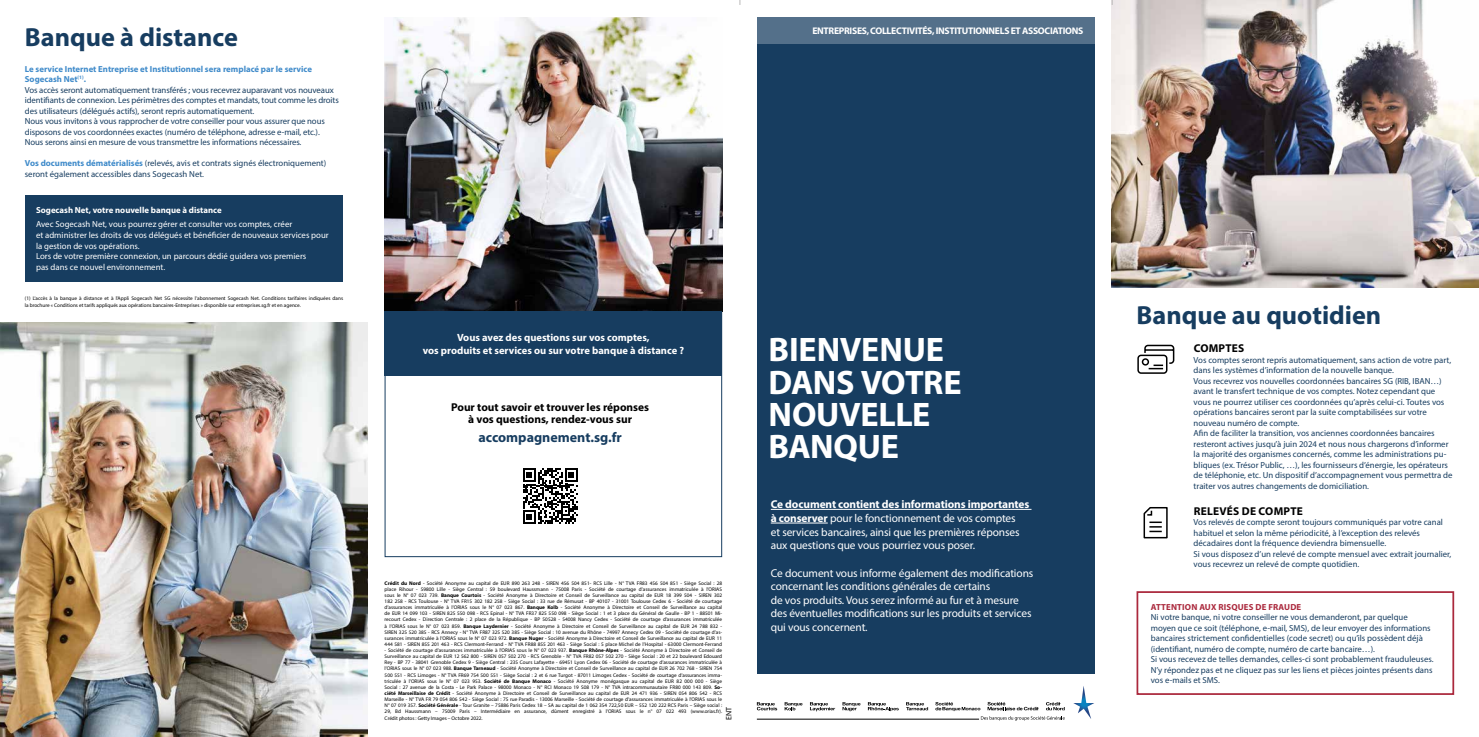
<style>
.page{position:relative;width:1479px;height:737px;background:#fff}
.page>*{position:absolute;margin:0;border:0;box-sizing:border-box;transform-origin:0 0}
.t1{font:700 34.12px/32.4px "Myriad Pro";letter-spacing:-.01em;color:#fff}
.t2{font:700 26.25px "Myriad Pro";color:#173d60}
.t3{font:700 14px "Myriad Pro";color:#173d60}
.t4{font:11.38px/13.7px "Myriad Pro";letter-spacing:-.01em;color:#fff}
.t5{font:700 11.38px/12.2px "Myriad Pro";color:#000;text-align:center}
.t6{font:700 11.38px "Myriad Pro";letter-spacing:.02em;color:#000}
.t7{font:700 10.5px/12.2px "Myriad Pro";color:#fff;text-align:center}
.t8{font:700 9.62px "Myriad Pro";letter-spacing:-.03em;color:#fff}
.t9{font:8.75px/10.5px "Myriad Pro";color:#173d60}
.t10{font:8.75px/10.5px "Myriad Pro";color:#fff}
.t11{font:700 8.75px "Myriad Pro";color:#fff}
.t12{font:700 8.75px "Myriad Pro";letter-spacing:.02em;color:#ab293d}
.t13{font:7.88px "Myriad Pro";color:#000}
.t14{font:5.25px/6.1px "Myriad Pro";color:#000;text-align:justify}
.s1{font-weight:700;color:#408bca}
.s2{font-weight:700}
</style>
<div class="page">
<img style="left:384px;top:17px;width:338px;height:294px">
<div style="left:384px;top:311px;width:338px;height:65px;background:#173d60"></div>
<img style="left:1111px;top:0;width:367px;height:288px">
<div style="left:1137px;top:354px;width:30px;height:20px;border:2px solid #000;border-radius:3px"></div>
<svg style="left:1143px;top:345px;width:31px;height:24px"></svg>
<div style="left:1141px;top:358px;width:8px;height:7px;border:2px solid #000;border-radius:50%"></div>
<svg style="left:1143px;top:507px;width:25px;height:31px"></svg>
<div style="left:1136px;top:591px;width:317px;height:104px;border:2px solid #ab293d"></div>
<div style="left:25px;top:195px;width:317px;height:87px;background:#173d60"></div>
<img style="left:0;top:322px;width:367px;height:415px">
<div style="left:756px;top:17px;width:338px;height:656px;background:#173d60"></div>
<hr style="left:770px;top:509px;width:261px;height:1px;background:#fff">
<hr style="left:770px;top:523px;width:57px;height:1px;background:#fff">
<div style="left:756px;top:17px;width:338px;height:27px;background:#54708a"></div>
<svg style="left:1073px;top:686px;width:21px;height:33px"></svg>
<svg style="left:784px;top:702px;width:18px;height:8px"></svg>
<svg style="left:810px;top:702px;width:25px;height:9px"></svg>
<svg style="left:867px;top:702px;width:31px;height:9px"></svg>
<svg style="left:906px;top:702px;width:22px;height:8px"></svg>
<svg style="left:842px;top:702px;width:18px;height:9px"></svg>
<svg style="left:757px;top:702px;width:20px;height:8px"></svg>
<svg style="left:935px;top:702px;width:129px;height:18px"></svg>
<hr style="left:757px;top:719px;width:222px;height:1px;background:#000">
<svg style="left:523px;top:468px;width:55px;height:55px"></svg>
<h2 class="t2" style="left:25px;top:20px;width:214px">Banque à distance</h2>
<p class="t9" style="left:25px;top:63px;width:315px"><span class="s1">Le service Internet Entreprise et Institutionnel sera remplacé par le service Sogecash Net</span><sup>(1)</sup><span class="s1">.<br></span>Vos accès seront automatiquement transférés ; vous recevrez auparavant vos nouveaux identifiants de connexion. Les périmètres des comptes et mandats, tout comme les droits des utilisateurs (délégués actifs), seront repris automatiquement.<br>Nous vous invitons à vous rapprocher de votre conseiller pour vous assurer que nous disposons de vos coordonnées exactes (numéro de téléphone, adresse e-mail, etc.).<br>Nous serons ainsi en mesure de vous transmettre les informations nécessaires.</p>
<h3 class="t9" style="left:25px;top:158px;width:303px"><span class="s1">Vos documents dématérialisés</span> (relevés, avis et contrats signés électroniquement) seront également accessibles dans Sogecash Net.</h3>
<h3 class="t11" style="left:36px;top:205px;width:187px">Sogecash Net, votre nouvelle banque à distance</h3>
<p class="t10" style="left:36px;top:219px;width:294px">Avec Sogecash Net, vous pourrez gérer et consulter vos comptes, créer<br>et administrer les droits de vos délégués et bénéficier de nouveaux services pour la gestion de vos opérations.<br>Lors de votre première connexion, un parcours dédié guidera vos premiers<br>pas dans ce nouvel environnement.</p>
<p class="t14" style="left:25px;top:295px;width:320px">(1) L’accès à la banque à distance et à l’Appli Sogecash Net SG nécessite l’abonnement Sogecash Net. Conditions tarifaires indiquées dans la brochure « Conditions et tarifs appliqués aux opérations bancaires-Entreprises » disponible sur entreprises.sg.fr et en agence.</p>
<h3 class="t8" style="left:812px;top:25px;width:272px">ENTREPRISES, COLLECTIVITÉS, INSTITUTIONNELS ET ASSOCIATIONS</h3>
<h3 class="t7" style="left:423px;top:331px;width:263px">Vous avez des questions sur vos comptes,<br>vos produits et services ou sur votre banque à distance ?</h3>
<h3 class="t5" style="left:451px;top:400px;width:200px">Pour tout savoir et trouver les réponses à vos questions, rendez-vous sur</h3>
<h3 class="t3" style="left:478px;top:428px;width:145px">accompagnement.sg.fr</h3>
<p class="t14" style="left:384px;top:580px;width:339px"><span class="s2">Crédit du Nord</span> - Société Anonyme au capital de EUR 890 263 248 - SIREN 456 504 851- RCS Lille - N° TVA FR83 456 504 851 - Siège Social : 28 place Rihour - 59800 Lille - Siège Central : 59 boulevard Haussmann - 75008 Paris - Société de courtage d’assurances immatriculée à l’ORIAS sous le N° 07 023 739. <span class="s2">Banque Courtois</span> - Société Anonyme à Directoire et Conseil de Surveillance au capital de EUR 18 399 504 - SIREN 302<br>182 258 - RCS Toulouse - N° TVA FR15 302 182 258 - Siège Social : 33 rue de Rémusat - BP 40107 - 31001 Toulouse Cedex 6 - Société de courtage d’assurances immatriculée à l’ORIAS sous le N° 07 023 867. <span class="s2">Banque Kolb</span> - Société Anonyme à Directoire et Conseil de Surveillance au capital de EUR 14 099 103 - SIREN 825 550 098 - RCS Epinal - N° TVA FR37 825 550 098 - Siège Social : 1 et 3 place du Général de Gaulle - BP 1 - 88501 Mi&shy;recourt Cedex - Direction Centrale : 2 place de la République - BP 50528 - 54008 Nancy Cedex - Société de courtage d’assurances immatriculée à l’ORIAS sous le N° 07 023 859. <span class="s2">Banque Laydernier</span> - Société Anonyme à Directoire et Conseil de Surveillance au capital de EUR 24 788 832 - SIREN 325 520 385 - RCS Annecy - N° TVA FR87 325 520 385 - Siège Social : 10 avenue du Rhône - 74997 Annecy Cedex 09 - Société de courtage d’as&shy;surances immatriculée à l’ORIAS sous le N° 07 023 972. <span class="s2">Banque Nuger</span> - Société Anonyme à Directoire et Conseil de Surveillance au capital de EUR 11<br>444 581 - SIREN 855 201 463 - RCS Clermont-Ferrand - N° TVA FR88 855 201 463 - Siège Social : 5 place Michel de l’Hospital - 63000 Clermont-Ferrand</p>
<p class="t14" style="left:384px;top:647px;width:339px">- Société de courtage d’assurances immatriculée à l’ORIAS sous le N° 07 023 937. <span class="s2">Banque Rhône-Alpes</span> - Société Anonyme à Directoire et Conseil de Surveillance au capital de EUR 12 562 800 - SIREN 057 502 270 - RCS Grenoble - N° TVA FR82 057 502 270 - Siège Social : 20 et 22 boulevard Edouard Rey - BP 77 - 38041 Grenoble Cedex 9 - Siège Central : 235 Cours Lafayette - 69451 Lyon Cedex 06 - Société de courtage d’assurances immatriculée à l’ORIAS sous le N° 07 023 988. <span class="s2">Banque Tarneaud</span> - Société Anonyme à Directoire et Conseil de Surveillance au capital de EUR 26 702 768 - SIREN 754<br>500 551 - RCS Limoges - N° TVA FR69 754 500 551 - Siège Social : 2 et 6 rue Turgot - 87011 Limoges Cedex - Société de courtage d’assurances imma&shy;triculée à l’ORIAS sous le N° 07 023 953. <span class="s2">Société de Banque Monaco</span> - Société Anonyme monégasque au capital de EUR 82 000 000 - Siège Social : 27 avenue de la Costa - Le Park Palace - 98000 Monaco - N° RCI Monaco 19 S08 179 - N° TVA intracommunautaire FR80 000 143 809. <span class="s2">So&shy;ciété Marseillaise de Crédit</span> - Société Anonyme à Directoire et Conseil de Surveillance au capital de EUR 24 471 936 - SIREN 054 806 542 - RCS Marseille - N° TVA FR 79 054 806 542 - Siège Social : 75 rue Paradis - 13006 Marseille - Société de courtage d’assurances immatriculée à l’ORIAS sous le N° 07 019 357. <span class="s2">Société Générale</span> - Tour Granite – 75886 Paris Cedex 18 – SA au capital de 1 062 354 722,50 EUR – 552 120 222 RCS Paris – Siège social :<br>29, Bd Haussmann – 75009 Paris – Intermédiaire en assurance, dûment enregistré à l’ORIAS sous le n° 07 022 493 (www.orias.fr).<br>Crédit photos : Getty Images – Octobre 2022.</p>
<h3 class="t13" style="left:724px;top:720px;width:14px;rotate:-90deg">ENT</h3>
<h1 class="t1" style="left:768px;top:332px;width:194px">BIENVENUE<br>DANS VOTRE<br>NOUVELLE<br>BANQUE</h1>
<h3 class="t4" style="left:770px;top:497px;width:260px"><span class="s2">Ce document contient des informations importantes à conserver</span> pour le fonctionnement de vos comptes<br>et services bancaires, ainsi que les premières réponses aux questions que vous pourriez vous poser.</h3>
<p class="t4" style="left:770px;top:565px;width:264px">Ce document vous informe également des modifications concernant les conditions générales de certains<br>de vos produits. Vous serez informé au fur et à mesure des éventuelles modifications sur les produits et services qui vous concernent.</p>
<h2 class="t2" style="left:1136px;top:298px;width:246px">Banque au quotidien</h2>
<h3 class="t6" style="left:1193px;top:341px;width:52px">COMPTES</h3>
<p class="t9" style="left:1193px;top:354px;width:260px">Vos comptes seront repris automatiquement, sans action de votre part, dans les systèmes d’information de la nouvelle banque.<br>Vous recevrez vos nouvelles coordonnées bancaires SG (RIB, IBAN…) avant le transfert technique de vos comptes. Notez cependant que vous ne pourrez utiliser ces coordonnées qu’après celui-ci. Toutes vos opérations bancaires seront par la suite comptabilisées sur votre nouveau numéro de compte.<br>Afin de faciliter la transition, vos anciennes coordonnées bancaires resteront actives jusqu’à juin 2024 et nous nous chargerons d’informer la majorité des organismes concernés, comme les administrations pu&shy;bliques (ex. Trésor Public, …), les fournisseurs d’énergie, les opérateurs de téléphonie, etc. Un dispositif d’accompagnement vous permettra de traiter vos autres changements de domiciliation.</p>
<h3 class="t6" style="left:1193px;top:503px;width:111px">RELEVÉS DE COMPTE</h3>
<p class="t9" style="left:1193px;top:517px;width:259px">Vos relevés de compte seront toujours communiqués par votre canal habituel et selon la même périodicité, à l’exception des relevés décadaires dont la fréquence deviendra bimensuelle.<br>Si vous disposez d’un relevé de compte mensuel avec extrait journalier, vous recevrez un relevé de compte quotidien.</p>
<h3 class="t12" style="left:1150px;top:601px;width:152px">ATTENTION AUX RISQUES DE FRAUDE</h3>
<p class="t9" style="left:1150px;top:611px;width:284px">Ni votre banque, ni votre conseiller ne vous demanderont, par quelque moyen que ce soit (téléphone, e-mail, SMS), de leur envoyer des informations bancaires strictement confidentielles (code secret) ou qu’ils possèdent déjà (identifiant, numéro de compte, numéro de carte bancaire…).<br>Si vous recevez de telles demandes, celles-ci sont probablement frauduleuses.<br>N’y répondez pas et ne cliquez pas sur les liens et pièces jointes présents dans vos e-mails et SMS.</p>
</div>
